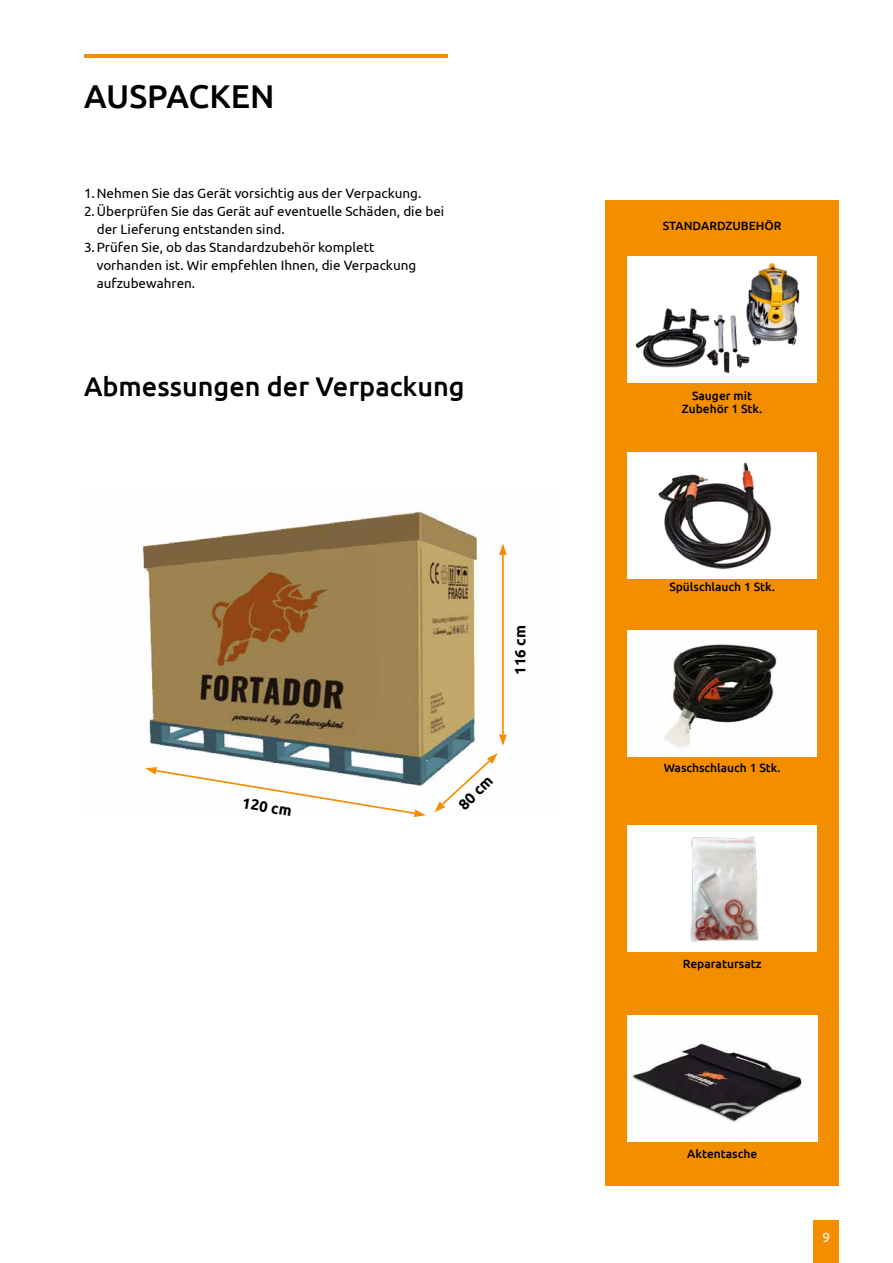
<style>
.page{position:relative;width:893px;height:1263px;background:#fff}
.page>*{position:absolute;margin:0;border:0;box-sizing:border-box;transform-origin:0 0}
.t1{font:500 33px "Ubuntu";color:#000}
.t2{font:500 27px "Ubuntu";color:#000}
.t3{font:700 15.15px "Ubuntu";color:#000}
.t4{font:13.5px "Ubuntu";color:#000}
.t5{font:13.5px "Ubuntu";color:#fff}
.t6{font:500 12px/13.5px "Ubuntu";color:#000;text-align:center}
</style>
<div class="page">
<div style="left:813px;top:1220px;width:26px;height:43px;background:#f28e00"></div>
<div style="left:605px;top:200px;width:234px;height:986px;background:#f28e00"></div>
<img style="left:627px;top:257px;width:190px;height:126px">
<div style="left:627px;top:630px;width:190px;height:126px;background:#fff"></div>
<img style="left:664px;top:644px;width:113px;height:104px">
<div style="left:627px;top:825px;width:190px;height:126px;background:#fff"></div>
<img style="left:690px;top:836px;width:69px;height:106px">
<img style="left:138px;top:510px;width:345px;height:303px">
<svg style="left:499px;top:543px;width:8px;height:12px"></svg>
<svg style="left:499px;top:734px;width:8px;height:12px"></svg>
<hr style="left:502px;top:549px;width:2px;height:185px;background:#f28e00">
<svg style="left:434px;top:753px;width:64px;height:59px"></svg>
<svg style="left:145px;top:767px;width:281px;height:50px"></svg>
<hr style="left:84px;top:54px;width:364px;height:3px;background:#f28e00">
<div style="left:627px;top:452px;width:190px;height:126px;background:#fff"></div>
<img style="left:658px;top:462px;width:114px;height:108px">
<img style="left:627px;top:1016px;width:190px;height:126px">
<h1 class="t1" style="left:84px;top:75px;width:192px">AUSPACKEN</h1>
<p class="t4" style="left:84px;top:185px;width:339px">1.Nehmen Sie das Gerät vorsichtig aus der Verpackung.</p>
<p class="t4" style="left:84px;top:203px;width:362px">2.Überprüfen Sie das Gerät auf eventuelle Schäden, die bei</p>
<p class="t4" style="left:97px;top:221px;width:189px">der Lieferung entstanden sind.</p>
<p class="t4" style="left:84px;top:239px;width:292px">3.Prüfen Sie, ob das Standardzubehör komplett</p>
<p class="t4" style="left:97px;top:257px;width:321px">vorhanden ist. Wir empfehlen Ihnen, die Verpackung</p>
<p class="t4" style="left:97px;top:275px;width:100px">aufzubewahren.</p>
<h2 class="t2" style="left:84px;top:370px;width:382px">Abmessungen der Verpackung</h2>
<p class="t3" style="left:244px;top:793px;width:51px;rotate:9deg">120 cm</p>
<p class="t3" style="left:511px;top:675px;width:51px;rotate:-90deg">116 cm</p>
<p class="t3" style="left:455px;top:801px;width:43px;rotate:-45deg">80 cm</p>
<p class="t6" style="left:663px;top:218px;width:120px">STANDARDZUBEHÖR</p>
<p class="t6" style="left:682px;top:388px;width:82px">Sauger mit<br>Zubehör 1 Stk.</p>
<p class="t6" style="left:669px;top:579px;width:107px">Spülschlauch 1 Stk.</p>
<p class="t6" style="left:664px;top:761px;width:118px">Waschschlauch 1 Stk.</p>
<p class="t6" style="left:683px;top:956px;width:80px">Reparatursatz</p>
<p class="t6" style="left:687px;top:1147px;width:72px">Aktentasche</p>
<p class="t5" style="left:822px;top:1229px;width:9px">9</p>
</div>
